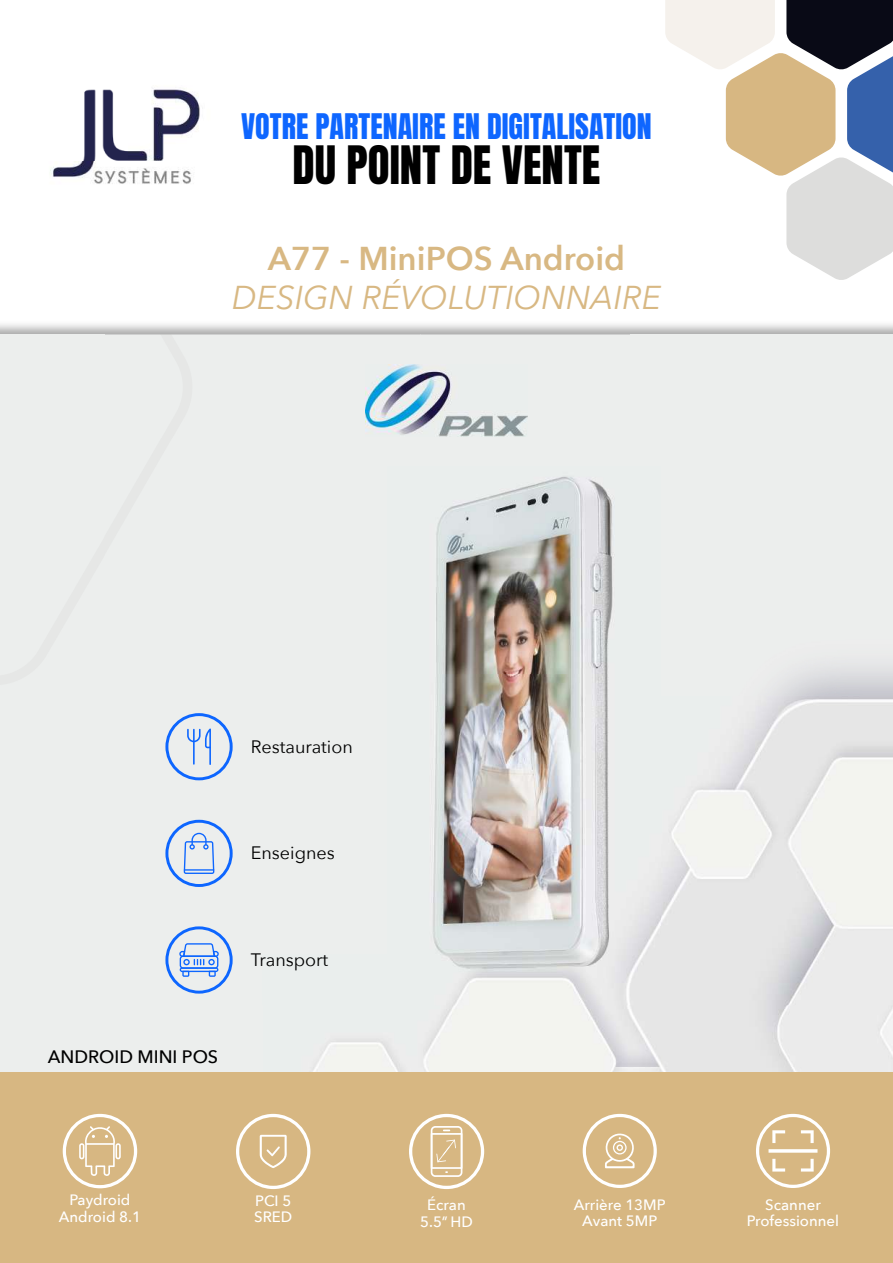
<style>
.page{position:relative;width:893px;height:1263px;background:#fff}
.page>*{position:absolute;margin:0;border:0;box-sizing:border-box;transform-origin:0 0}
.t1{font:45px "Anton";color:#000}
.t2{font:italic 33px "Avenir Next";color:#d8b883}
.t3{font:600 33px "Avenir Next";color:#d8b883}
.t4{font:30px "Anton";color:#0e66ff}
.t5{font:18px "Avenir Next";color:#000}
.t6{font:500 18px "Avenir Next";color:#000}
.t7{font:500 15px/16.5px "Avenir Next";color:#fff;text-align:center}
</style>
<div class="page">
<img style="left:50px;top:88px;width:150px;height:96px">
<img style="left:263px;top:1005px;width:630px;height:68px">
<div style="left:0;top:954px;width:263px;height:119px;background:#eceeed"></div>
<div style="left:0;top:1073px;width:893px;height:190px;background:#d7b782"></div>
<svg style="left:665px;top:0;width:228px;height:280px"></svg>
<svg style="left:63px;top:1114px;width:74px;height:74px"></svg>
<svg style="left:236px;top:1114px;width:74px;height:75px"></svg>
<svg style="left:409px;top:1114px;width:75px;height:75px"></svg>
<svg style="left:583px;top:1114px;width:74px;height:74px"></svg>
<svg style="left:756px;top:1114px;width:74px;height:74px"></svg>
<img style="left:365px;top:364px;width:162px;height:72px">
<img style="left:387px;top:466px;width:273px;height:517px">
<svg style="left:165px;top:713px;width:68px;height:67px;background:#c5d6f0"></svg>
<svg style="left:165px;top:820px;width:68px;height:67px;background:#c1d4f0"></svg>
<svg style="left:165px;top:926px;width:68px;height:67px;background:#bacff0"></svg>
<h3 class="t4" style="left:241px;top:111px;width:412px">VOTRE PARTENAIRE EN DIGITALISATION</h3>
<h1 class="t1" style="left:293px;top:142px;width:309px">DU POINT DE VENTE</h1>
<h2 class="t3" style="left:268px;top:230px;width:359px">A77 - MiniPOS Android</h2>
<h2 class="t2" style="left:232px;top:270px;width:431px">DESIGN RÉVOLUTIONNAIRE</h2>
<p class="t5" style="left:251px;top:731px;width:103px">Restauration</p>
<p class="t5" style="left:251px;top:838px;width:86px">Enseignes</p>
<p class="t6" style="left:48px;top:1041px;width:172px">ANDROID MINI POS</p>
<p class="t5" style="left:251px;top:944px;width:79px">Transport</p>
<p class="t7" style="left:59px;top:1191px;width:84px">Paydroid<br>Android 8.1</p>
<p class="t7" style="left:254px;top:1191px;width:40px;text-align:left">PCI 5<br>SRED</p>
<p class="t7" style="left:420px;top:1196px;width:54px">Écran<br>5.5’’ HD</p>
<p class="t7" style="left:574px;top:1196px;width:93px">Arrière 13MP<br>Avant 5MP</p>
<p class="t7" style="left:747px;top:1196px;width:94px">Scanner<br>Professionnel</p>
</div>
